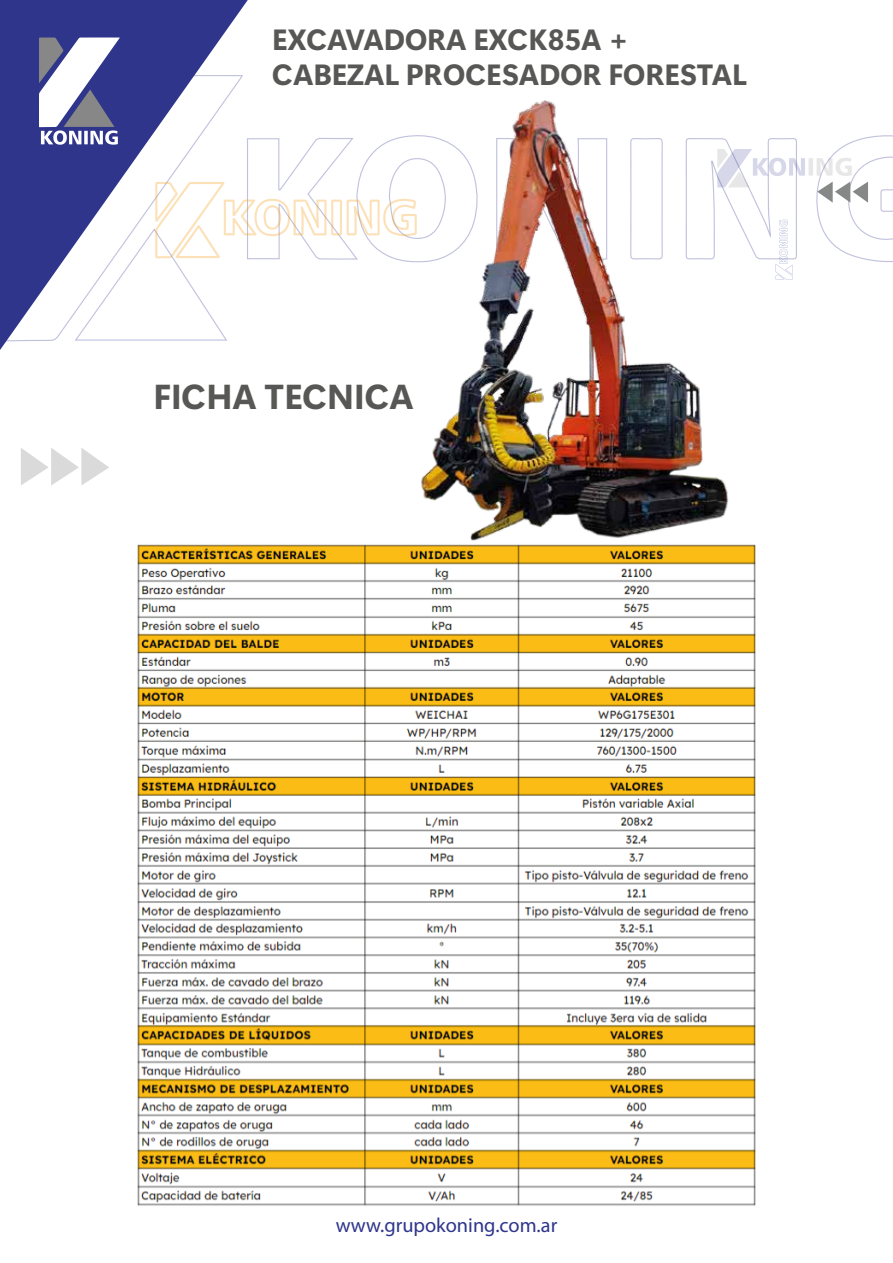
<style>
.page{position:relative;width:893px;height:1263px;background:#fff}
.page>*{position:absolute;margin:0;border:0;box-sizing:border-box;transform-origin:0 0}
.t1{font:34.5px "Segoe UI Variable";color:#575756}
.t2{font:29.1px/35px "Segoe UI Variable";color:#575756}
.t3{font:20.4px "Myriad Pro";color:#2e358b}
</style>
<div class="page">
<svg style="left:823px;top:135px;width:70px;height:127px"></svg>
<svg style="left:21px;top:448px;width:88px;height:37px"></svg>
<svg style="left:0;top:0;width:248px;height:350px;fill:#2e358b"></svg>
<svg style="left:2px;top:37px;width:323px;height:304px"></svg>
<img style="left:137px;top:544px;width:619px;height:662px">
<img style="left:325px;top:100px;width:498px;height:469px">
<p class="t2" style="left:272px;top:21px;width:476px">EXCAVADORA EXCK85A +<br>CABEZAL PROCESADOR FORESTAL</p>
<p class="t1" style="left:153px;top:372px;width:262px">FICHA TECNICA</p>
<p class="t3" style="left:336px;top:1212px;width:223px">www.grupokoning.com.ar</p>
</div>
